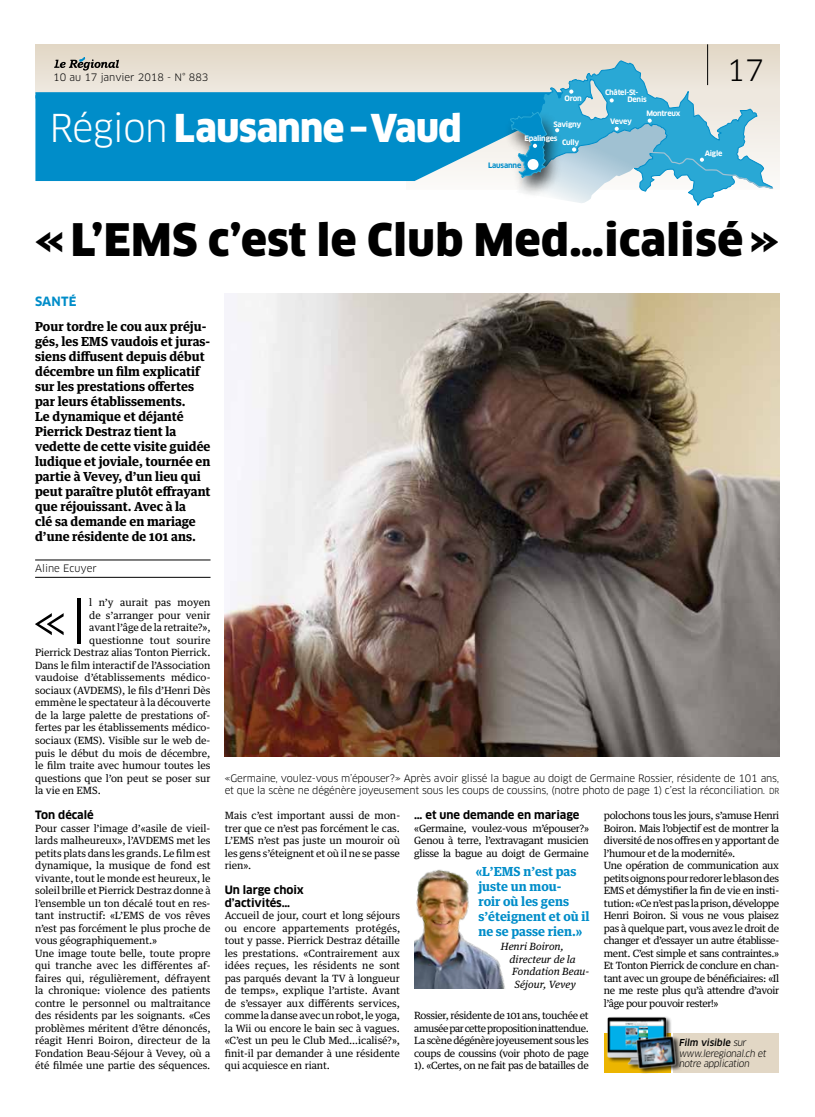
<style>
.page{position:relative;width:815px;height:1117px;background:#fff}
.page>*{position:absolute;margin:0;border:0;box-sizing:border-box;transform-origin:0 0}
.t1{font:60px "Clan OT";color:#000}
.t2{font:900 43.75px "Clan OT";letter-spacing:.01em;color:#000}
.t3{font:900 37.5px "Clan OT";letter-spacing:-.015em;color:#fff}
.t4{font:28.75px "Clan OT";color:#000}
.t5{font:700 12.5px/15px "Guardian Text Egyp";color:#000}
.t6{font:700 12.5px/15px "Guardian Text Egyp";color:#008dc9}
.t7{font:700 12.5px "Clan OT";letter-spacing:.01em;color:#008dc9}
.t8{font:700 11.25px/12.5px "Clan OT";letter-spacing:-.005em;color:#000}
.t9{font:10px/12.5px "Guardian Text Egyp";letter-spacing:-.005em;color:#000;text-align:justify}
.t10{font:10px/12.5px "Guardian Text Egyp";letter-spacing:-.035em;color:#000}
.t11{font:10px/12.5px "Clan OT";letter-spacing:-.02em;color:#000}
.t12{font:italic 10px "Guardian Text Egyp";color:#000}
.t13{font:10px "Clan OT";color:#000}
.t14{font:9.38px/10.6px "Clan OT";color:#000}
.t15{font:700 7.25px/7.4px "Clan OT";letter-spacing:-.04em;color:#fff}
.t16{font:700 7.25px "Clan OT";letter-spacing:-.02em;color:#008dc9}
.s1{font-weight:400}
.s2{font-size:8.12px}
.s3{font-weight:500}
</style>
<div class="page">
<div style="left:35px;top:44px;width:745px;height:50px;background:linear-gradient(to bottom,#e2d7c5,#eee9e0)"></div>
<hr style="left:707px;top:44px;width:1px;height:41px;background:#000">
<svg style="left:54px;top:58px;width:65px;height:12px"></svg>
<div style="left:406px;top:94px;width:374px;height:95px;background:linear-gradient(to bottom,#ede6dd,#fbfaf8)"></div>
<div style="left:35px;top:92px;width:527px;height:6px;background:#008dc9"></div>
<div style="left:35px;top:95px;width:452px;height:86px;background:#008dc9"></div>
<svg style="left:512px;top:50px;width:261px;height:156px;background:#bdd3d5"></svg>
<svg style="left:569px;top:89px;width:5px;height:5px"></svg>
<svg style="left:609px;top:98px;width:5px;height:5px"></svg>
<img style="left:487px;top:98px;width:91px;height:108px">
<svg style="left:510px;top:111px;width:264px;height:92px"></svg>
<hr style="left:35px;top:577px;width:176px;height:1px;background:#000">
<hr style="left:35px;top:559px;width:176px;height:1px;background:#000">
<img style="left:225px;top:294px;width:554px;height:462px">
<img style="left:415px;top:869px;width:90px;height:119px">
<div style="left:604px;top:1033px;width:66px;height:39px;background:#ecb500"></div>
<div style="left:673px;top:1033px;width:106px;height:39px;background:#e2d7c5"></div>
<div style="left:607px;top:1015px;width:65px;height:54px;background:#000;opacity:.75"></div>
<img style="left:606px;top:1015px;width:62px;height:52px">
<div style="left:636px;top:1034px;width:47px;height:39px;background:#000;opacity:.75"></div>
<img style="left:632px;top:1032px;width:50px;height:38px">
<p class="t11" style="left:53px;top:71px;width:157px">10 au 17 janvier 2018 - N° 883</p>
<h3 class="t3" style="left:50px;top:105px;width:414px"><span class="s1">Région</span> Lausanne – Vaud</h3>
<p class="t15" style="left:565px;top:94px;width:19px">Oron</p>
<p class="t15" style="left:553px;top:120px;width:29px">Savigny</p>
<p class="t15" style="left:562px;top:138px;width:19px">Cully</p>
<p class="t15" style="left:524px;top:135px;width:34px">Epalinges</p>
<p class="t16" style="left:488px;top:161px;width:35px">Lausanne</p>
<p class="t15" style="left:627px;top:89px;width:21px;text-indent:-22px">Châtel-St-<br>Denis</p>
<p class="t15" style="left:610px;top:118px;width:23px">Vevey</p>
<p class="t15" style="left:646px;top:110px;width:35px">Montreux</p>
<h3 class="t4" style="left:726px;top:53px;width:39px">17</h3>
<p class="t15" style="left:705px;top:150px;width:19px">Aigle</p>
<h2 class="t2" style="left:35px;top:214px;width:745px">«L’EMS c’est le Club Med…icalisé»</h2>
<p class="t7" style="left:35px;top:294px;width:43px">SANTÉ</p>
<p class="t5" style="left:35px;top:318px;width:177px">Pour tordre le cou aux préju&shy;gés, les EMS vaudois et juras&shy;siens diffusent depuis début décembre un film explicatif sur les prestations offertes par leurs établissements.<br>Le dynamique et déjanté<br>Pierrick Destraz tient la vedette de cette visite guidée ludique et joviale, tournée en partie à Vevey, d’un lieu qui peut paraître plutôt effrayant que réjouissant. Avec à la<br>clé sa demande en mariage d’une résidente de 101 ans.</p>
<p class="t13" style="left:35px;top:562px;width:63px">Aline Ecuyer</p>
<h1 class="t1" style="left:33px;top:586px;width:57px">«I</h1>
<p class="t9" style="left:89px;top:595px;width:123px">l n’y aurait pas moyen</p>
<p class="t9" style="left:89px;top:608px;width:123px">de s’arranger pour venir</p>
<p class="t9" style="left:89px;top:620px;width:123px">avant l’âge de la retraite?»,</p>
<p class="t9" style="left:89px;top:633px;width:123px">questionne tout sourire</p>
<p class="t9" style="left:35px;top:645px;width:177px">Pierrick Destraz alias Tonton Pierrick.</p>
<p class="t9" style="left:35px;top:658px;width:177px">Dans le film interactif de l’Association</p>
<p class="t9" style="left:35px;top:670px;width:177px">vaudoise d’établissements médico-</p>
<p class="t9" style="left:35px;top:683px;width:177px">sociaux (AVDEMS), le fils d’Henri Dès</p>
<p class="t9" style="left:35px;top:695px;width:177px">emmène le spectateur à la découverte</p>
<p class="t9" style="left:35px;top:708px;width:177px">de la large palette de prestations of-</p>
<p class="t9" style="left:35px;top:720px;width:177px">fertes par les établissements médico-</p>
<p class="t9" style="left:35px;top:733px;width:177px">sociaux (EMS). Visible sur le web de-</p>
<p class="t9" style="left:35px;top:745px;width:177px">puis le début du mois de décembre,</p>
<p class="t9" style="left:35px;top:758px;width:177px">le film traite avec humour toutes les</p>
<p class="t9" style="left:35px;top:770px;width:177px">questions que l’on peut se poser sur</p>
<p class="t9" style="left:35px;top:783px;width:67px">la vie en EMS.</p>
<p class="t8" style="left:35px;top:808px;width:60px">Ton décalé</p>
<p class="t9" style="left:35px;top:820px;width:177px;text-align:left">Pour casser l’image d’«asile de vieil&shy;lards malheureux», l’AVDEMS met les petits plats dans les grands. Le film est dynamique, la musique de fond est vivante, tout le monde est heureux, le soleil brille et Pierrick Destraz donne à l’ensemble un ton décalé tout en res&shy;tant instructif: «L’EMS de vos rêves n’est pas forcément le plus proche de vous géographiquement.»<br>Une image toute belle, toute propre qui tranche avec les différentes af&shy;faires qui, régulièrement, défrayent la chronique: violence des patients contre le personnel ou maltraitance des résidents par les soignants. «Ces problèmes méritent d’être dénoncés, réagit Henri Boiron, directeur de la Fondation Beau-Séjour à Vevey, où a été filmée une partie des séquences.</p>
<p class="t11" style="left:225px;top:771px;width:556px">«Germaine, voulez-vous m’épouser?» Après avoir glissé la bague au doigt de Germaine Rossier, résidente de 101 ans, et que la scène ne dégénère joyeusement sous les coups de coussins, (notre photo de page 1) c’est la réconciliation. <span class="s2">DR</span></p>
<p class="t8" style="left:414px;top:808px;width:167px">… et une demande en mariage</p>
<p class="t9" style="left:414px;top:820px;width:176px">«Germaine, voulez-vous m’épouser?» Genou à terre, l’extravagant musicien glisse la bague au doigt de Germaine</p>
<p class="t9" style="left:225px;top:808px;width:177px">Mais c’est important aussi de mon&shy;trer que ce n’est pas forcément le cas.<br>L’EMS n’est pas juste un mouroir où les gens s’éteignent et où il ne se passe rien».</p>
<p class="t8" style="left:225px;top:883px;width:81px">Un large choix d’activités…</p>
<p class="t9" style="left:225px;top:908px;width:177px">Accueil de jour, court et long séjours ou encore appartements protégés, tout y passe. Pierrick Destraz détaille les prestations. «Contrairement aux idées reçues, les résidents ne sont pas parqués devant la TV à longueur de temps», explique l’artiste. Avant de s’essayer aux différents services, comme la danse avec un robot, le yoga, la Wii ou encore le bain sec à vagues. «C’est un peu le Club Med…icalisé?», finit-il par demander à une résidente qui acquiesce en riant.</p>
<p class="t10" style="left:604px;top:808px;width:177px">polochons tous les jours, s’amuse Henri Boiron. Mais l’objectif est de montrer la diversité de nos offres en y apportant de l’humour et de la modernité».<br>Une opération de communication aux petits oignons pour redorer le blason des EMS et démystifier la fin de vie en insti&shy;tution: «Ce n’est pas la prison, développe Henri Boiron. Si vous ne vous plaisez pas à quelque part, vous avez le droit de changer et d’essayer un autre établisse&shy;ment. C’est simple et sans contraintes.» Et Tonton Pierrick de conclure en chan&shy;tant avec un groupe de bénéficiaires: «Il ne me reste plus qu’à attendre d’avoir l’âge pour pouvoir rester!»</p>
<p class="t6" style="left:476px;top:862px;width:115px">«L’EMS n’est pas juste un mou-<br>roir où les gens s’éteignent et où il ne se passe rien.»</p>
<p class="t12" style="left:501px;top:938px;width:65px">Henri Boiron,</p>
<p class="t12" style="left:510px;top:950px;width:68px">directeur de la</p>
<p class="t12" style="left:512px;top:963px;width:79px">Fondation Beau-</p>
<p class="t12" style="left:515px;top:975px;width:63px">Séjour, Vevey</p>
<p class="t9" style="left:414px;top:1008px;width:176px">Rossier, résidente de 101 ans, touchée et amusée par cette proposition inattendue.<br>La scène dégénère joyeusement sous les coups de coussins (voir photo de page 1). «Certes, on ne fait pas de batailles de</p>
<p class="t14" style="left:679px;top:1037px;width:90px"><span class="s3">Film visible</span> sur www.leregional.ch et notre application</p>
</div>
